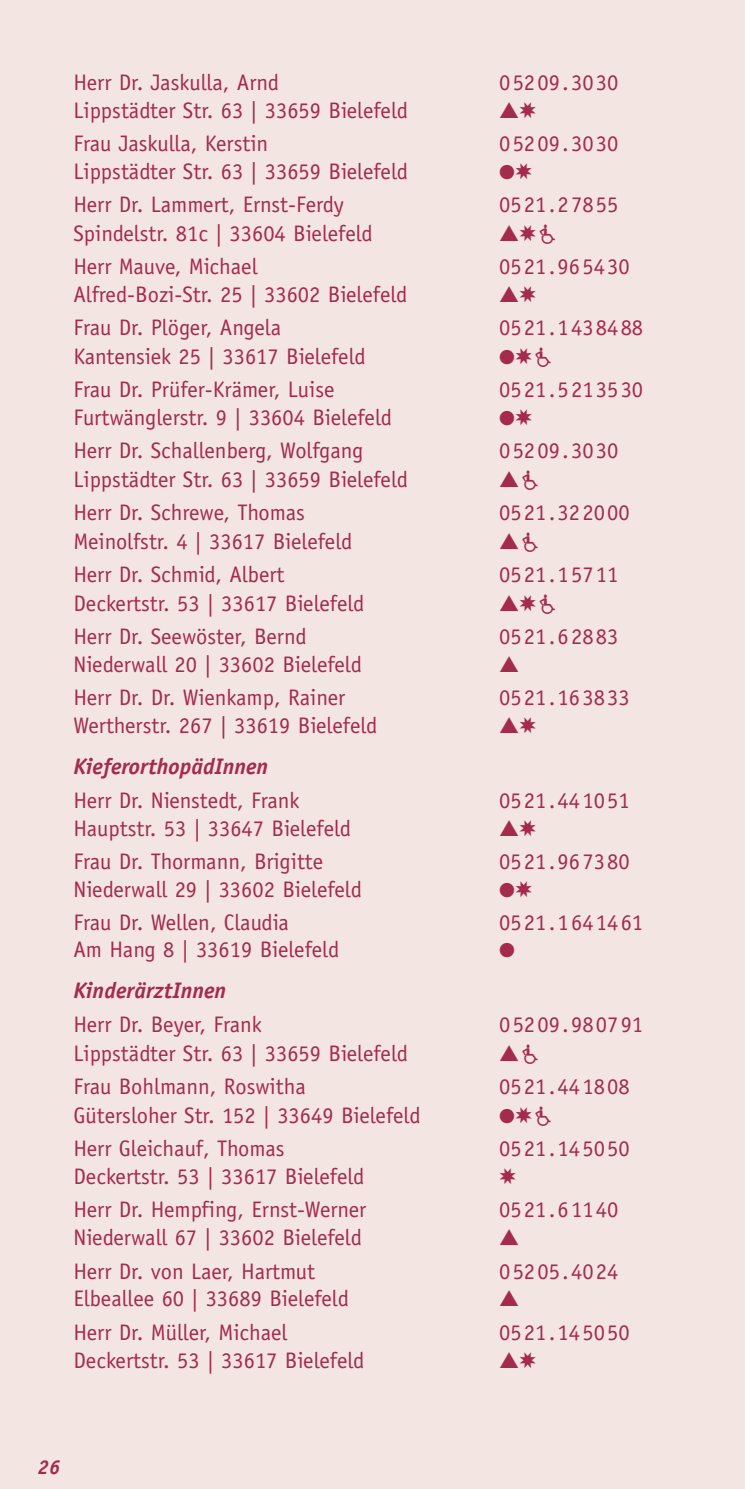
<style>
.page{position:relative;width:745px;height:1489px;background:#fff}
.page>*{position:absolute;margin:0;border:0;box-sizing:border-box;transform-origin:0 0}
.t1{font:22.5px "Officina Sans";color:#a52b4c}
.t2{font:italic 700 22.5px "Officina Sans";color:#a52b4c}
.t3{font:italic 700 20px "Officina Sans";color:#a52b4c}
.t4{font:20px "Zapf Dingbats ITC";color:#a52b4c}
</style>
<div class="page">
<div style="left:0;top:0;width:744px;height:1488px;background:#f3e5e2"></div>
<p class="t1" style="left:73px;top:74px;width:207px">Herr Dr. Jaskulla, Arnd</p>
<p class="t1" style="left:499px;top:74px;width:121px">05209.3030</p>
<p class="t1" style="left:73px;top:101px;width:336px">Lippstädter Str. 63 | 33659 Bielefeld</p>
<p class="t1" style="left:73px;top:135px;width:196px">Frau Jaskulla, Kerstin</p>
<p class="t1" style="left:499px;top:135px;width:121px">05209.3030</p>
<p class="t1" style="left:73px;top:162px;width:336px">Lippstädter Str. 63 | 33659 Bielefeld</p>
<p class="t1" style="left:73px;top:196px;width:271px">Herr Dr. Lammert, Ernst-Ferdy</p>
<p class="t1" style="left:499px;top:196px;width:121px">0521.27855</p>
<p class="t1" style="left:73px;top:224px;width:301px">Spindelstr. 81c | 33604 Bielefeld</p>
<p class="t1" style="left:73px;top:258px;width:185px">Herr Mauve, Michael</p>
<p class="t1" style="left:499px;top:258px;width:132px">0521.965430</p>
<p class="t1" style="left:73px;top:285px;width:335px">Alfred-Bozi-Str. 25 | 33602 Bielefeld</p>
<p class="t1" style="left:73px;top:319px;width:209px">Frau Dr. Plöger, Angela</p>
<p class="t1" style="left:499px;top:319px;width:145px">0521.1438488</p>
<p class="t1" style="left:73px;top:347px;width:294px">Kantensiek 25 | 33617 Bielefeld</p>
<p class="t1" style="left:73px;top:381px;width:262px">Frau Dr. Prüfer-Krämer, Luise</p>
<p class="t1" style="left:499px;top:381px;width:145px">0521.5213530</p>
<p class="t1" style="left:73px;top:409px;width:320px">Furtwänglerstr. 9 | 33604 Bielefeld</p>
<p class="t1" style="left:73px;top:442px;width:291px">Herr Dr. Schallenberg, Wolfgang</p>
<p class="t1" style="left:499px;top:442px;width:121px">05209.3030</p>
<p class="t1" style="left:73px;top:471px;width:336px">Lippstädter Str. 63 | 33659 Bielefeld</p>
<p class="t1" style="left:73px;top:504px;width:233px">Herr Dr. Schrewe, Thomas</p>
<p class="t1" style="left:499px;top:504px;width:132px">0521.322000</p>
<p class="t1" style="left:73px;top:533px;width:280px">Meinolfstr. 4 | 33617 Bielefeld</p>
<p class="t1" style="left:73px;top:566px;width:212px">Herr Dr. Schmid, Albert</p>
<p class="t1" style="left:499px;top:566px;width:121px">0521.15711</p>
<p class="t1" style="left:73px;top:595px;width:292px">Deckertstr. 53 | 33617 Bielefeld</p>
<p class="t1" style="left:73px;top:628px;width:234px">Herr Dr. Seewöster, Bernd</p>
<p class="t1" style="left:499px;top:628px;width:121px">0521.62883</p>
<p class="t1" style="left:73px;top:656px;width:290px">Niederwall 20 | 33602 Bielefeld</p>
<p class="t1" style="left:73px;top:689px;width:273px">Herr Dr. Dr. Wienkamp, Rainer</p>
<p class="t1" style="left:499px;top:689px;width:132px">0521.163833</p>
<p class="t1" style="left:73px;top:717px;width:305px">Wertherstr. 267 | 33619 Bielefeld</p>
<p class="t2" style="left:73px;top:757px;width:196px">KieferorthopädInnen</p>
<p class="t1" style="left:73px;top:791px;width:227px">Herr Dr. Nienstedt, Frank</p>
<p class="t1" style="left:499px;top:791px;width:132px">0521.441051</p>
<p class="t1" style="left:73px;top:819px;width:279px">Hauptstr. 53 | 33647 Bielefeld</p>
<p class="t1" style="left:73px;top:852px;width:251px">Frau Dr. Thormann, Brigitte</p>
<p class="t1" style="left:499px;top:852px;width:132px">0521.967380</p>
<p class="t1" style="left:73px;top:880px;width:290px">Niederwall 29 | 33602 Bielefeld</p>
<p class="t1" style="left:73px;top:913px;width:217px">Frau Dr. Wellen, Claudia</p>
<p class="t1" style="left:499px;top:913px;width:145px">0521.1641461</p>
<p class="t1" style="left:73px;top:940px;width:267px">Am Hang 8 | 33619 Bielefeld</p>
<p class="t4" style="left:499px;top:938px;width:17px">●</p>
<p class="t2" style="left:73px;top:982px;width:154px">KinderärztInnen</p>
<p class="t1" style="left:73px;top:1016px;width:190px">Herr Dr. Beyer, Frank</p>
<p class="t1" style="left:499px;top:1016px;width:145px">05209.980791</p>
<p class="t1" style="left:73px;top:1044px;width:336px">Lippstädter Str. 63 | 33659 Bielefeld</p>
<p class="t1" style="left:73px;top:1078px;width:234px">Frau Bohlmann, Roswitha</p>
<p class="t1" style="left:499px;top:1078px;width:132px">0521.441808</p>
<p class="t1" style="left:73px;top:1106px;width:348px">Gütersloher Str. 152 | 33649 Bielefeld</p>
<p class="t1" style="left:73px;top:1140px;width:212px">Herr Gleichauf, Thomas</p>
<p class="t1" style="left:499px;top:1140px;width:132px">0521.145050</p>
<p class="t1" style="left:73px;top:1167px;width:292px">Deckertstr. 53 | 33617 Bielefeld</p>
<p class="t1" style="left:73px;top:1201px;width:294px">Herr Dr. Hempfing, Ernst-Werner</p>
<p class="t1" style="left:499px;top:1201px;width:121px">0521.61140</p>
<p class="t1" style="left:73px;top:1228px;width:290px">Niederwall 67 | 33602 Bielefeld</p>
<p class="t1" style="left:73px;top:1262px;width:243px">Herr Dr. von Laer, Hartmut</p>
<p class="t1" style="left:499px;top:1262px;width:121px">05205.4024</p>
<p class="t1" style="left:73px;top:1290px;width:277px">Elbeallee 60 | 33689 Bielefeld</p>
<p class="t1" style="left:73px;top:1323px;width:215px">Herr Dr. Müller, Michael</p>
<p class="t1" style="left:499px;top:1323px;width:132px">0521.145050</p>
<p class="t1" style="left:73px;top:1351px;width:292px">Deckertstr. 53 | 33617 Bielefeld</p>
<p class="t3" style="left:38px;top:1459px;width:24px">26</p>
</div>
